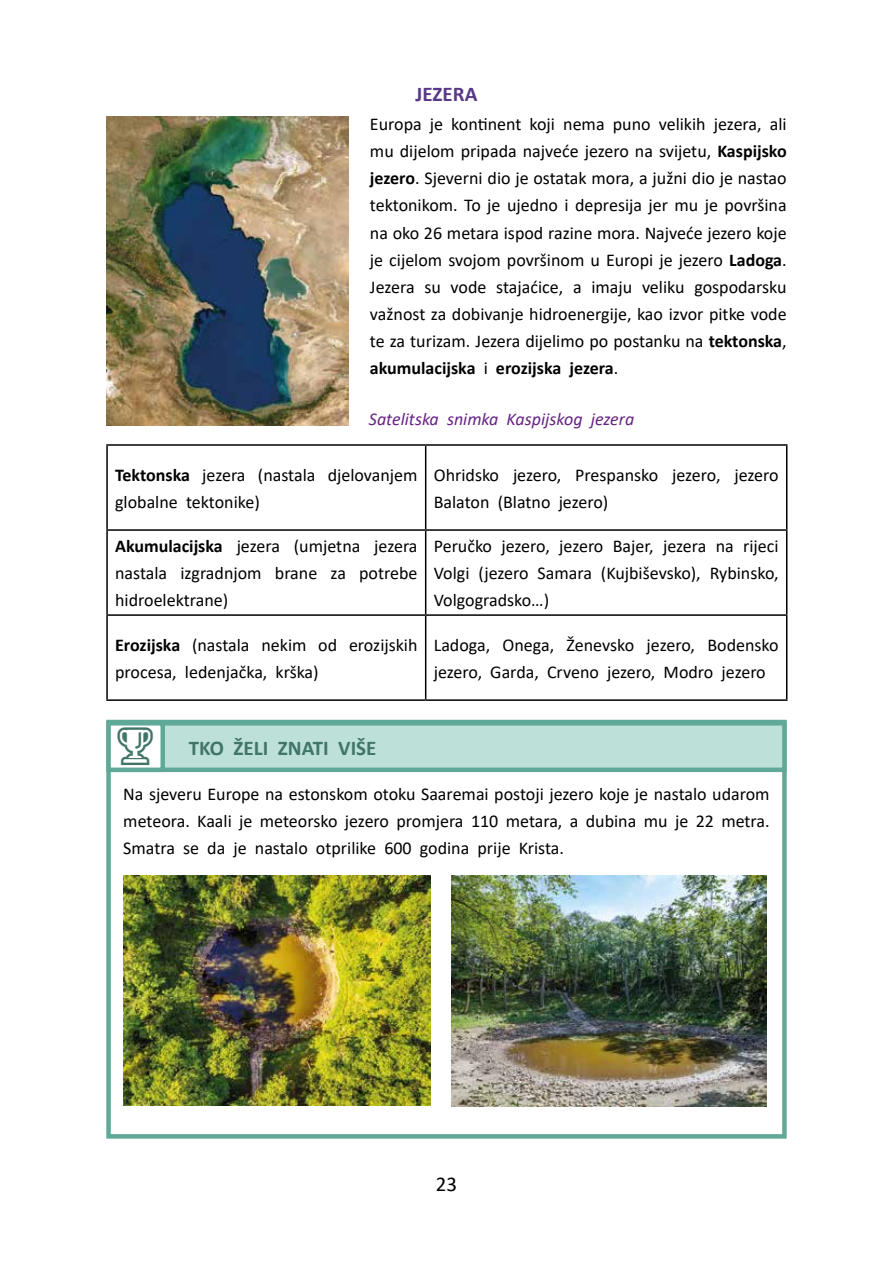
<style>
.page{position:relative;width:893px;height:1263px;background:#fff}
.page>*{position:absolute;margin:0;border:0;box-sizing:border-box;transform-origin:0 0}
.t1{font:700 21px "Calibri";color:#417569}
.t2{font:700 21px "Calibri";color:#583987}
.t3{font:21px "Calibri";color:#000}
.t4{font:18px/27px "Calibri";color:#000;text-align:justify}
.t5{font:italic 18px "Calibri";color:#662383}
.s1{font-weight:700}
</style>
<div class="page">
<img style="left:106px;top:117px;width:243px;height:308px">
<hr style="left:106px;top:444px;width:320px;height:2px;background:#000">
<hr style="left:106px;top:446px;width:2px;height:83px;background:#000">
<hr style="left:426px;top:444px;width:361px;height:2px;background:#000">
<hr style="left:425px;top:446px;width:1px;height:83px;background:#000">
<hr style="left:786px;top:446px;width:1px;height:83px;background:#000">
<hr style="left:106px;top:529px;width:320px;height:2px;background:#000">
<hr style="left:106px;top:531px;width:2px;height:83px;background:#000">
<hr style="left:426px;top:529px;width:361px;height:2px;background:#000">
<hr style="left:425px;top:531px;width:1px;height:83px;background:#000">
<hr style="left:786px;top:531px;width:1px;height:83px;background:#000">
<hr style="left:106px;top:614px;width:320px;height:2px;background:#000">
<hr style="left:106px;top:616px;width:2px;height:83px;background:#000">
<hr style="left:426px;top:614px;width:361px;height:2px;background:#000">
<hr style="left:425px;top:616px;width:1px;height:83px;background:#000">
<hr style="left:786px;top:616px;width:1px;height:83px;background:#000">
<hr style="left:106px;top:699px;width:320px;height:2px;background:#000">
<hr style="left:426px;top:699px;width:361px;height:2px;background:#000">
<svg style="left:106px;top:774px;width:681px;height:365px"></svg>
<img style="left:123px;top:875px;width:308px;height:231px">
<img style="left:451px;top:875px;width:315px;height:231px">
<svg style="left:106px;top:719px;width:681px;height:55px;background:#b1d7cf"></svg>
<p class="t2" style="left:415px;top:79px;width:63px">JEZERA</p>
<p class="t4" style="left:370px;top:111px;width:418px">Europa je kontinent koji nema puno velikih jezera, ali mu dijelom pripada najveće jezero na svijetu, <span class="s1">Kaspijsko jezero</span>. Sjeverni dio je ostatak mora, a južni dio je nastao tektonikom. To je ujedno i depresija jer mu je površina na oko 26 metara ispod razine mora. Najveće jezero koje je cijelom svojom površinom u Europi je jezero <span class="s1">Ladoga</span>.<br>Jezera su vode stajaćice, a imaju veliku gospodarsku važnost za dobivanje hidroenergije, kao izvor pitke vode te za turizam. Jezera dijelimo po postanku na <span class="s1">tektonska</span>, <span class="s1">akumulacijska</span> i <span class="s1">erozijska jezera</span>.</p>
<p class="t5" style="left:369px;top:407px;width:267px">Satelitska snimka Kaspijskog jezera</p>
<p class="t4" style="left:115px;top:461px;width:304px"><span class="s1">Tektonska</span> jezera (nastala djelovanjem globalne tektonike)</p>
<p class="t4" style="left:434px;top:461px;width:346px">Ohridsko jezero, Prespansko jezero, jezero<br>Balaton (Blatno jezero)</p>
<p class="t4" style="left:115px;top:532px;width:304px"><span class="s1">Akumulacijska</span> jezera (umjetna jezera nastala izgradnjom brane za potrebe hidroelektrane)</p>
<p class="t4" style="left:434px;top:532px;width:346px">Peručko jezero, jezero Bajer, jezera na rijeci Volgi (jezero Samara (Kujbiševsko), Rybinsko, Volgogradsko…)</p>
<p class="t4" style="left:115px;top:631px;width:304px"><span class="s1">Erozijska</span> (nastala nekim od erozijskih procesa, ledenjačka, krška)</p>
<p class="t4" style="left:434px;top:631px;width:346px">Ladoga, Onega, Ženevsko jezero, Bodensko jezero, Garda, Crveno jezero, Modro jezero</p>
<p class="t1" style="left:189px;top:733px;width:189px">TKO ŽELI ZNATI VIŠE</p>
<p class="t4" style="left:123px;top:780px;width:648px">Na sjeveru Europe na estonskom otoku Saaremai postoji jezero koje je nastalo udarom meteora. Kaali je meteorsko jezero promjera 110 metara, a dubina mu je 22 metra.<br>Smatra se da je nastalo otprilike 600 godina prije Krista.</p>
<p class="t3" style="left:436px;top:1169px;width:23px">23</p>
</div>
